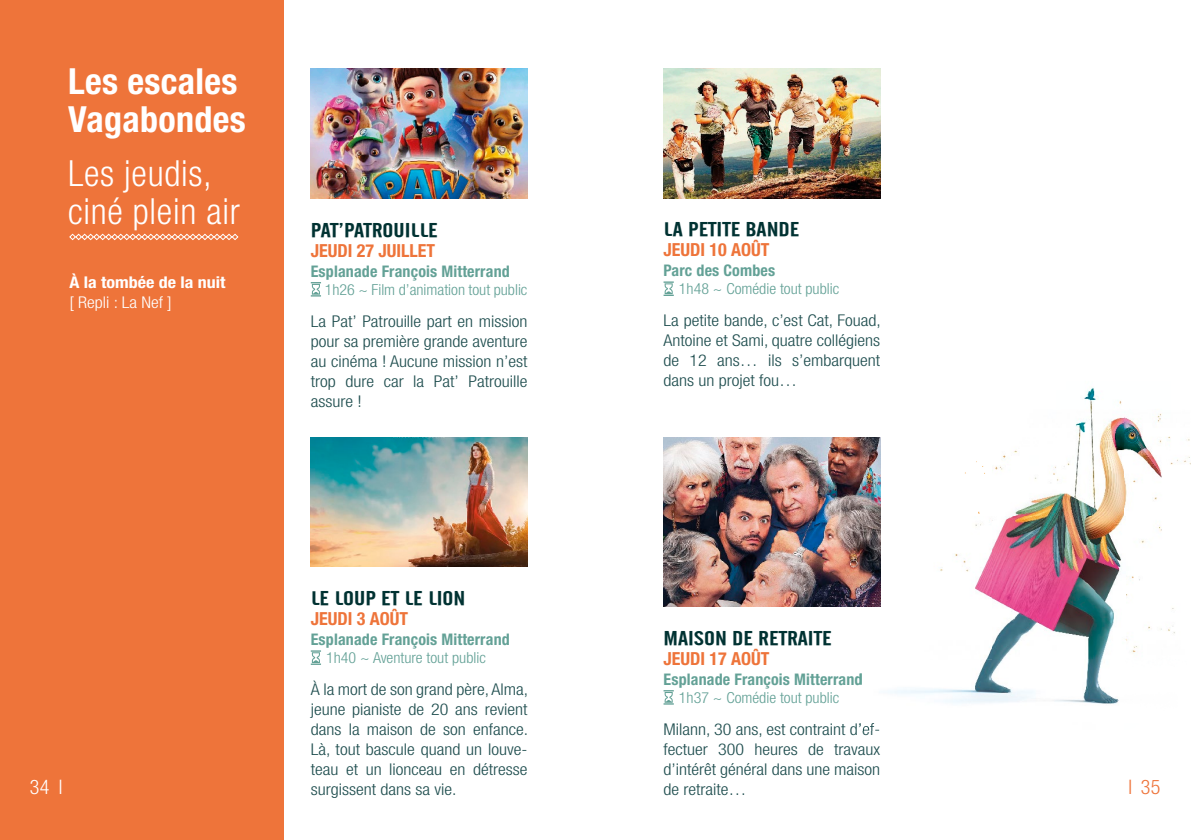
<style>
.page{position:relative;width:1191px;height:840px;background:#fff}
.page>*{position:absolute;margin:0;border:0;box-sizing:border-box;transform-origin:0 0}
.t1{font:300 condensed 36px/38px "Helvetica Neue LT Std";letter-spacing:.02em;color:#fff}
.t2{font:700 condensed 36px/38px "Helvetica Neue LT Std";letter-spacing:.01em;color:#fff}
.t3{font:300 condensed 20px "Helvetica Neue LT Std";color:#fff}
.t4{font:300 condensed 20px "Helvetica Neue LT Std";color:#ee743a}
.t5{font:19.6px "Cafeta";color:#003232;scale:1.33 1}
.t6{font:700 condensed 18px "Helvetica Neue LT Std";color:#ee743a}
.t7{font:300 condensed 16.2px/20px "Helvetica Neue LT Std";color:#1e4d4e;text-align:justify;scale:1.11 1}
.t8{font:700 condensed 16.2px "Helvetica Neue LT Std";color:#fff;scale:1.11 1}
.t9{font:300 condensed 16.2px "Helvetica Neue LT Std";color:#fff;scale:1.11 1}
.t10{font:700 condensed 16px "Helvetica Neue LT Std";letter-spacing:.01em;color:#63a196}
.t11{font:300 condensed 15.2px "Helvetica Neue LT Std";color:#63a196;scale:1.05 1}
</style>
<div class="page">
<img style="left:311px;top:69px;width:216px;height:129px">
<svg style="left:311px;top:282px;width:10px;height:14px"></svg>
<div style="left:0;top:0;width:283px;height:839px;background:#ee743a"></div>
<svg style="left:69px;top:233px;width:170px;height:7px"></svg>
<img style="left:311px;top:437px;width:216px;height:129px">
<svg style="left:311px;top:650px;width:10px;height:14px"></svg>
<img style="left:663px;top:68px;width:217px;height:130px">
<svg style="left:663px;top:281px;width:11px;height:15px"></svg>
<img style="left:663px;top:437px;width:197px;height:169px">
<svg style="left:663px;top:690px;width:11px;height:14px"></svg>
<img style="left:860px;top:387px;width:331px;height:317px">
<svg style="left:860px;top:672px;width:2px;height:16px"></svg>
<img style="left:860px;top:723px;width:19px;height:7px">
<h1 class="t2" style="left:68px;top:61px;width:179px">Les escales<br>Vagabondes</h1>
<h1 class="t1" style="left:68px;top:154px;width:173px">Les jeudis, ciné plein air</h1>
<p class="t8" style="left:69px;top:272px;width:142px">À la tombée de la nuit</p>
<p class="t9" style="left:69px;top:293px;width:94px">[ Repli : La Nef ]</p>
<p class="t5" style="left:311px;top:219px;width:97px">PAT’PATROUILLE</p>
<p class="t6" style="left:311px;top:239px;width:126px">JEUDI 27 JUILLET</p>
<p class="t10" style="left:311px;top:261px;width:200px">Esplanade François Mitterrand</p>
<p class="t11" style="left:325px;top:280px;width:194px">1h26 ~ Film d’animation tout public</p>
<p class="t7" style="left:311px;top:311px;width:197px">La Pat’ Patrouille part en mission pour sa première grande aventure au cinéma ! Aucune mission n’est trop dure car la Pat’ Patrouille assure !</p>
<p class="t3" style="left:30px;top:775px;width:34px">34 I</p>
<p class="t5" style="left:311px;top:587px;width:118px">LE LOUP ET LE LION</p>
<p class="t6" style="left:311px;top:607px;width:99px">JEUDI 3 AOÛT</p>
<p class="t10" style="left:311px;top:629px;width:200px">Esplanade François Mitterrand</p>
<p class="t11" style="left:326px;top:648px;width:154px">1h40 ~ Aventure tout public</p>
<p class="t7" style="left:311px;top:678px;width:197px">À la mort de son grand père, Alma, jeune pianiste de 20 ans revient dans la maison de son enfance.<br>Là, tout bascule quand un louve&shy;teau et un lionceau en détresse surgissent dans sa vie.</p>
<p class="t5" style="left:663px;top:218px;width:104px">LA PETITE BANDE</p>
<p class="t6" style="left:663px;top:238px;width:107px">JEUDI 10 AOÛT</p>
<p class="t10" style="left:663px;top:260px;width:113px">Parc des Combes</p>
<p class="t11" style="left:679px;top:280px;width:154px">1h48 ~ Comédie tout public</p>
<p class="t7" style="left:663px;top:310px;width:197px">La petite bande, c’est Cat, Fouad, Antoine et Sami, quatre collégiens de 12 ans… ils s’embarquent dans un projet fou…</p>
<p class="t5" style="left:663px;top:626px;width:128px">MAISON DE RETRAITE</p>
<p class="t6" style="left:663px;top:647px;width:107px">JEUDI 17 AOÛT</p>
<p class="t10" style="left:663px;top:669px;width:200px">Esplanade François Mitterrand</p>
<p class="t11" style="left:679px;top:688px;width:154px">1h37 ~ Comédie tout public</p>
<p class="t7" style="left:663px;top:718px;width:197px">Milann, 30 ans, est contraint d’ef&shy;fectuer 300 heures de travaux d’intérêt général dans une maison de retraite…</p>
<p class="t4" style="left:1128px;top:775px;width:33px">I 35</p>
</div>
